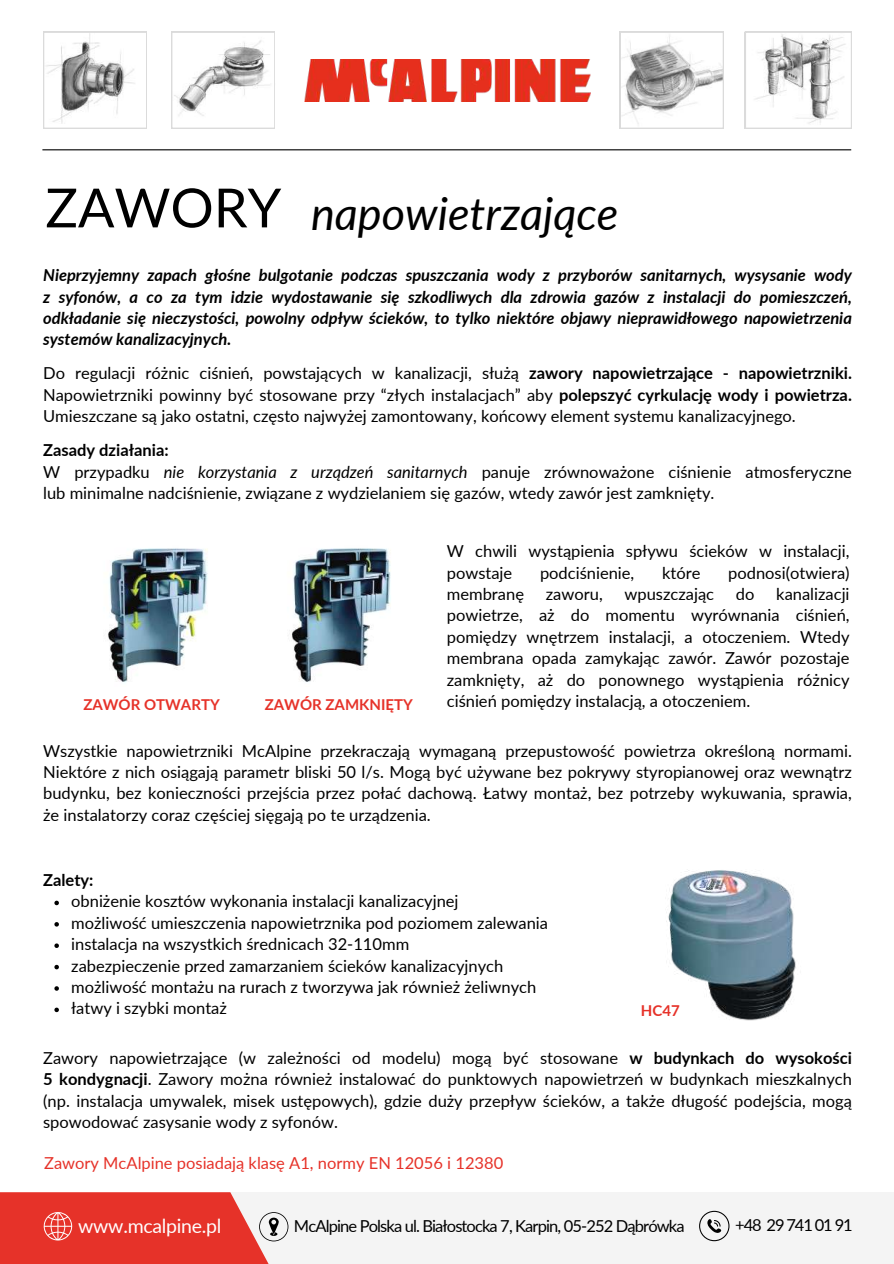
<style>
.page{position:relative;width:894px;height:1264px;background:#fff}
.page>*{position:absolute;margin:0;border:0;box-sizing:border-box;transform-origin:0 0}
.t1{font:italic 45px "Lato";color:#000}
.t2{font:19.5px "Lato";letter-spacing:-.015em;color:#fff}
.t3{font:16.5px/21.3px "Lato";color:#000;text-align:justify}
.t4{font:italic 700 16.5px/21.3px "Lato";color:#000;text-align:justify}
.t5{font:16.5px "Lato";letter-spacing:-.055em;color:#000}
.t6{font:16.5px "Lato";color:#e63229}
.t7{font:16.5px "Lato";letter-spacing:-.07em;color:#000}
.t8{font:700 16.5px "Lato";color:#000}
.t9{font:700 15px "Lato";color:#e63229}
.s1{font-style:normal;font-size:54px}
.s2{font-weight:700}
.s3{font-style:italic}
</style>
<div class="page">
<img style="left:108px;top:548px;width:100px;height:135px">
<img style="left:292px;top:548px;width:99px;height:134px">
<svg style="left:54px;top:900px;width:5px;height:5px"></svg>
<svg style="left:54px;top:922px;width:5px;height:4px"></svg>
<svg style="left:54px;top:943px;width:5px;height:5px"></svg>
<svg style="left:54px;top:964px;width:5px;height:5px"></svg>
<svg style="left:54px;top:986px;width:5px;height:4px"></svg>
<svg style="left:54px;top:1007px;width:5px;height:5px"></svg>
<img style="left:666px;top:870px;width:130px;height:151px">
<div style="left:219px;top:1192px;width:674px;height:71px;background:#f4f4f4"></div>
<svg style="left:0;top:1192px;width:289px;height:71px;background:#e7473f"></svg>
<svg style="left:43px;top:1211px;width:29px;height:29px"></svg>
<svg style="left:699px;top:1210px;width:30px;height:31px"></svg>
<svg style="left:259px;top:1212px;width:29px;height:29px"></svg>
<img style="left:304px;top:59px;width:286px;height:42px">
<svg style="left:619px;top:32px;width:104px;height:97px"></svg>
<svg style="left:171px;top:32px;width:104px;height:97px"></svg>
<svg style="left:43px;top:32px;width:104px;height:97px"></svg>
<svg style="left:744px;top:32px;width:107px;height:97px"></svg>
<hr style="left:42px;top:149px;width:809px;height:1px;background:#000">
<h1 class="t1" style="left:45px;top:186px;width:574px"><span class="s1">ZAWORY</span> napowietrzające</h1>
<p class="t4" style="left:43px;top:264px;width:810px">Nieprzyjemny zapach głośne bulgotanie podczas spuszczania wody z przyborów sanitarnych, wysysanie wody z syfonów, a co za tym idzie wydostawanie się szkodliwych dla zdrowia gazów z instalacji do pomieszczeń, odkładanie się nieczystości, powolny odpływ ścieków, to tylko niektóre objawy nieprawidłowego napowietrzenia systemów kanalizacyjnych.</p>
<p class="t3" style="left:43px;top:362px;width:810px">Do regulacji różnic ciśnień, powstających w kanalizacji, służą <span class="s2">zawory napowietrzające - napowietrzniki.<br></span>Napowietrzniki powinny być stosowane przy “złych instalacjach” aby <span class="s2">polepszyć cyrkulację wody i powietrza.<br></span>Umieszczane są jako ostatni, często najwyżej zamontowany, końcowy element systemu kanalizacyjnego.</p>
<p class="t3" style="left:43px;top:439px;width:810px;text-align:left"><span class="s2">Zasady działania:<br></span>W przypadku <span class="s3">nie korzystania z urządzeń sanitarnych</span> panuje zrównoważone ciśnienie atmosferyczne lub minimalne nadciśnienie, związane z wydzielaniem się gazów, wtedy zawór jest zamknięty.</p>
<p class="t9" style="left:83px;top:695px;width:138px">ZAWÓR OTWARTY</p>
<p class="t9" style="left:265px;top:695px;width:149px">ZAWÓR ZAMKNIĘTY</p>
<p class="t3" style="left:446px;top:540px;width:404px">W chwili wystąpienia spływu ścieków w instalacji, powstaje</p>
<p class="t3" style="left:540px;top:561px;width:96px">podciśnienie,</p>
<p class="t3" style="left:662px;top:561px;width:40px">które</p>
<p class="t3" style="left:728px;top:561px;width:123px">podnosi(otwiera)</p>
<p class="t3" style="left:446px;top:583px;width:404px;text-indent:329px">kanalizacji powietrze, aż do momentu wyrównania ciśnień, pomiędzy wnętrzem instalacji, a otoczeniem. Wtedy membrana opada zamykając zawór. Zawór pozostaje zamknięty, aż do ponownego wystąpienia różnicy ciśnień pomiędzy instalacją, a otoczeniem.</p>
<p class="t3" style="left:446px;top:583px;width:79px">membranę</p>
<p class="t3" style="left:545px;top:583px;width:58px">zaworu,</p>
<p class="t3" style="left:624px;top:583px;width:91px">wpuszczając</p>
<p class="t3" style="left:735px;top:583px;width:20px">do</p>
<p class="t3" style="left:43px;top:739px;width:810px">Wszystkie napowietrzniki McAlpine przekraczają wymaganą przepustowość powietrza określoną normami.<br>Niektóre z nich osiągają parametr bliski 50 l/s. Mogą być używane bez pokrywy styropianowej oraz wewnątrz budynku, bez konieczności przejścia przez połać dachową. Łatwy montaż, bez potrzeby wykuwania, sprawia, że instalatorzy coraz częściej sięgają po te urządzenia.</p>
<p class="t8" style="left:43px;top:869px;width:52px">Zalety:</p>
<p class="t3" style="left:71px;top:890px;width:478px;text-align:left">obniżenie kosztów wykonania instalacji kanalizacyjnej<br>możliwość umieszczenia napowietrznika pod poziomem zalewania instalacja na wszystkich średnicach 32-110mm<br>zabezpieczenie przed zamarzaniem ścieków kanalizacyjnych możliwość montażu na rurach z tworzywa jak również żeliwnych łatwy i szybki montaż</p>
<p class="t9" style="left:640px;top:1001px;width:40px">HC47</p>
<p class="t3" style="left:43px;top:1046px;width:810px">Zawory napowietrzające (w zależności od modelu) mogą być stosowane <span class="s2">w budynkach do wysokości 5 kondygnacji</span>. Zawory można również instalować do punktowych napowietrzeń w budynkach mieszkalnych (np. instalacja umywalek, misek ustępowych), gdzie duży przepływ ścieków, a także długość podejścia, mogą spowodować zasysanie wody z syfonów.</p>
<p class="t6" style="left:44px;top:1152px;width:460px">Zawory McAlpine posiadają klasę A1, normy EN 12056 i 12380</p>
<p class="t2" style="left:78px;top:1214px;width:144px">www.mcalpine.pl</p>
<p class="t5" style="left:294px;top:1215px;width:392px">McAlpine Polska ul. Białostocka 7, Karpin, 05-252 Dąbrówka</p>
<p class="t7" style="left:735px;top:1214px;width:119px">+48 29 741 01 91</p>
</div>
